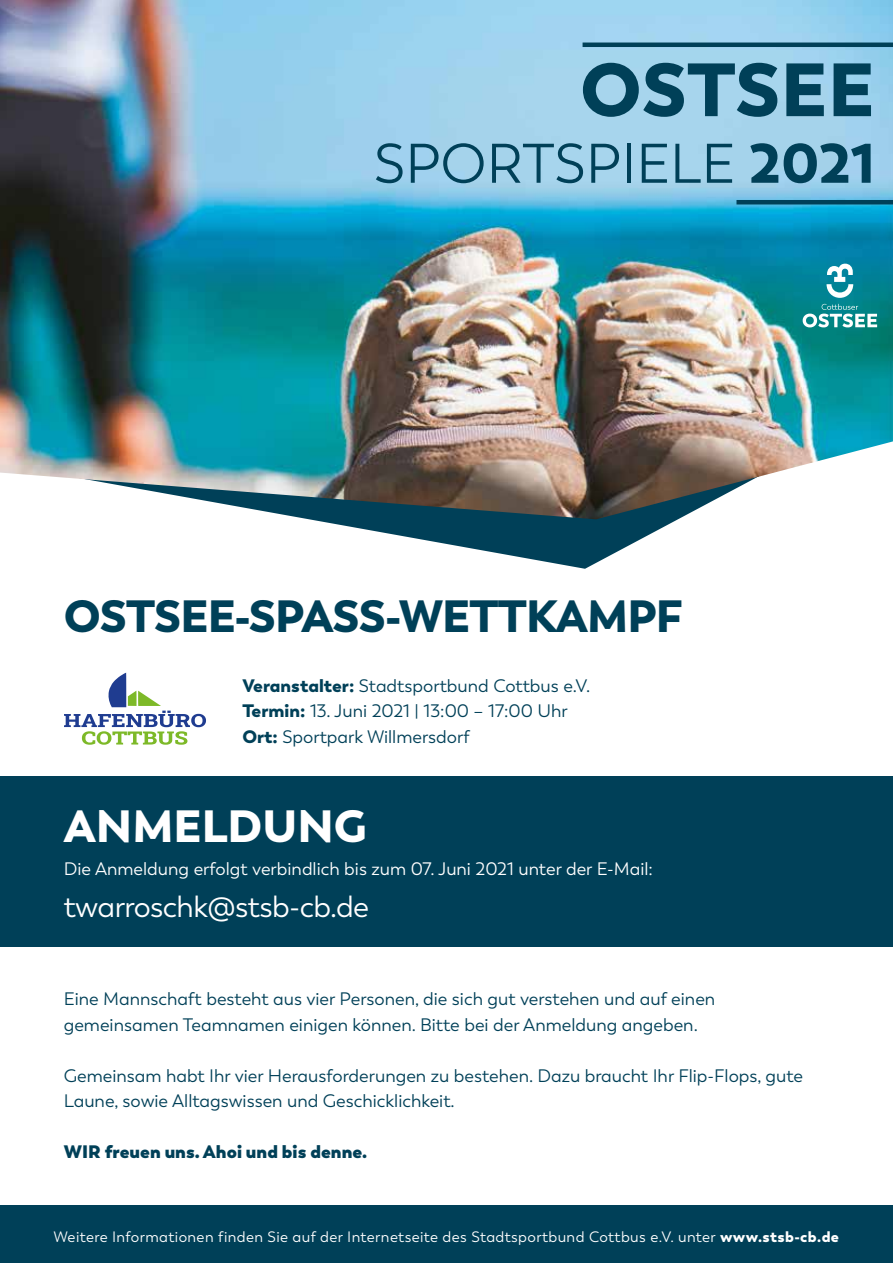
<style>
.page{position:relative;width:893px;height:1263px;background:#fff}
.page>*{position:absolute;margin:0;border:0;box-sizing:border-box;transform-origin:0 0}
.t1{font:900 75px "Trenda";color:#004058}
.t2{font:55.5px "Trenda";color:#004058}
.t3{font:900 45px "Trenda";letter-spacing:-.02em;color:#004058}
.t4{font:900 45px "Trenda";color:#fff}
.t5{font:30px "Trenda";letter-spacing:-.02em;color:#fff}
.t6{font:18px/25.5px "Trenda";color:#004058}
.t7{font:18px "Trenda";color:#fff}
.t8{font:800 18px "Trenda";color:#004058}
.t9{font:15px "Trenda";letter-spacing:.025em;color:#fff}
.s1{font-weight:900}
</style>
<div class="page">
<svg style="left:308px;top:519px;width:371px;height:50px"></svg>
<div style="left:0;top:1205px;width:893px;height:58px;background:#004058"></div>
<div style="left:0;top:776px;width:893px;height:170px;background:#004058"></div>
<img style="left:0;top:0;width:893px;height:519px">
<hr style="left:583px;top:43px;width:310px;height:4px;background:#004058">
<hr style="left:736px;top:200px;width:157px;height:4px;background:#004058">
<svg style="left:803px;top:304px;width:74px;height:23px"></svg>
<svg style="left:826px;top:264px;width:27px;height:34px"></svg>
<svg style="left:64px;top:673px;width:142px;height:72px"></svg>
<h1 class="t1" style="left:580px;top:42px;width:296px">OSTSEE</h1>
<h2 class="t2" style="left:374px;top:131px;width:502px">SPORTSPIELE <span class="s1">2021</span></h2>
<h3 class="t3" style="left:64px;top:587px;width:621px">OSTSEE-SPASS-WETTKAMPF</h3>
<p class="t6" style="left:242px;top:673px;width:349px"><span class="s1">Veranstalter:</span> Stadtsportbund Cottbus e.V.<br><span class="s1">Termin:</span> 13. Juni 2021 | 13:00 – 17:00 Uhr<br><span class="s1">Ort:</span> Sportpark Willmersdorf</p>
<h3 class="t4" style="left:64px;top:797px;width:305px">ANMELDUNG</h3>
<p class="t7" style="left:64px;top:858px;width:591px">Die Anmeldung erfolgt verbindlich bis zum 07. Juni 2021 unter der E-Mail:</p>
<h3 class="t5" style="left:64px;top:889px;width:307px">twarroschk@stsb-cb.de</h3>
<p class="t6" style="left:64px;top:986px;width:653px">Eine Mannschaft besteht aus vier Personen, die sich gut verstehen und auf einen gemeinsamen Teamnamen einigen können. Bitte bei der Anmeldung angeben.</p>
<p class="t6" style="left:64px;top:1063px;width:741px">Gemeinsam habt Ihr vier Herausforderungen zu bestehen. Dazu braucht Ihr Flip-Flops, gute<br>Laune, sowie Alltagswissen und Geschicklichkeit.</p>
<p class="t8" style="left:64px;top:1140px;width:305px">WIR freuen uns. Ahoi und bis denne.</p>
<p class="t9" style="left:54px;top:1228px;width:787px">Weitere Informationen finden Sie auf der Internetseite des Stadtsportbund Cottbus e.V. unter <span class="s1">www.stsb-cb.de</span></p>
</div>
